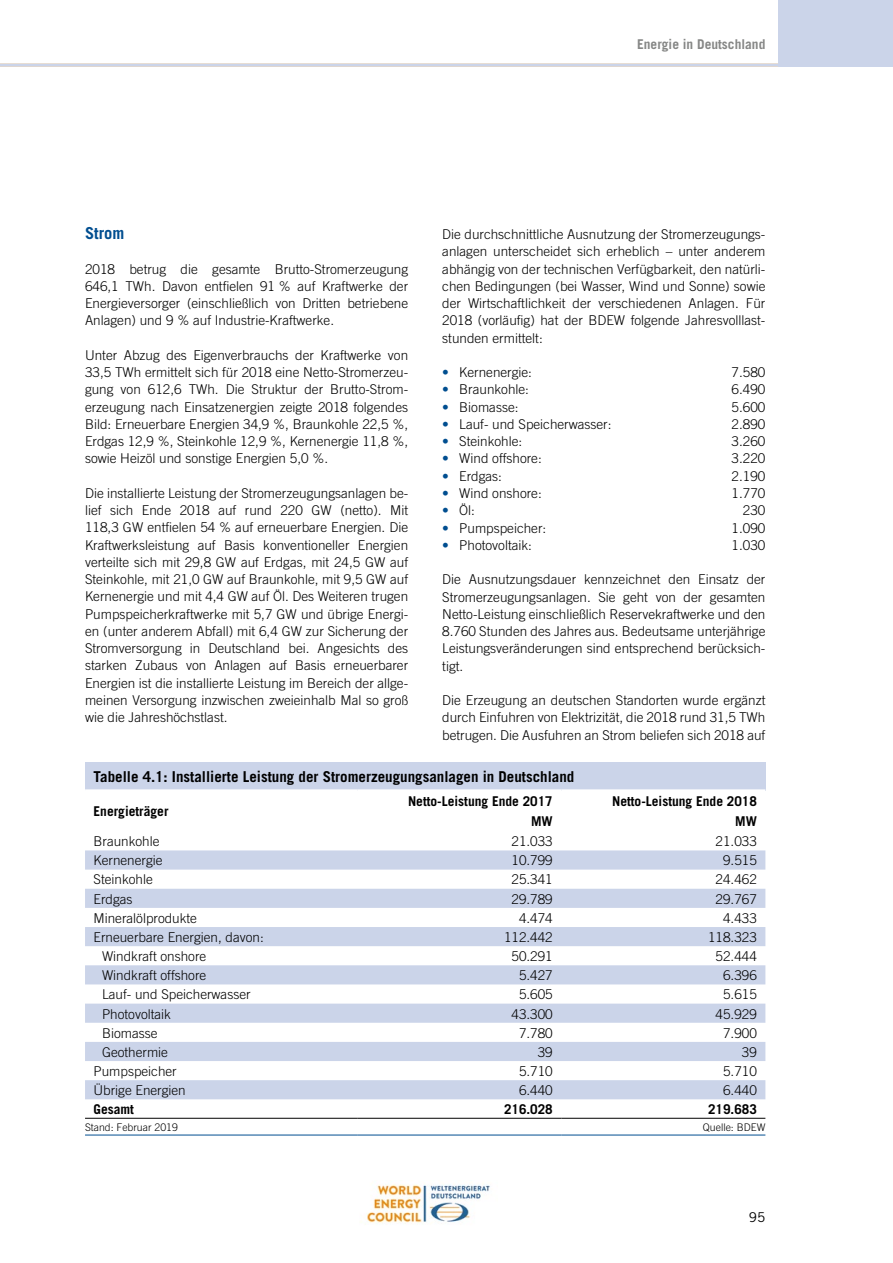
<style>
.page{position:relative;width:893px;height:1263px;background:#fff}
.page>*{position:absolute;margin:0;border:0;box-sizing:border-box;transform-origin:0 0}
.t1{font:700 16.5px "Trade Gothic LT";color:#004e90}
.t2{font:700 15px "Trade Gothic LT";color:#000}
.t3{font:300 13.5px/17.2px "Trade Gothic LT";color:#000;text-align:justify}
.t4{font:700 13.5px "Trade Gothic LT";color:#000}
.t5{font:700 13.5px "Trade Gothic LT";color:#868786}
.t6{font:13.5px "Trade Gothic LT";color:#000}
.t7{font:300 10.5px "Trade Gothic LT";color:#000}
.s1{color:#004e90}
</style>
<div class="page">
<img style="left:367px;top:1184px;width:123px;height:40px">
<hr style="left:0;top:64px;width:778px;height:3px;background:#cbd4e9">
<div style="left:778px;top:0;width:115px;height:67px;background:#cbd4e9"></div>
<div style="left:85px;top:762px;width:680px;height:29px;background:#cbd4e9"></div>
<svg style="left:85px;top:1099px;width:680px;height:19px"></svg>
<svg style="left:85px;top:850px;width:680px;height:249px;fill:#cbd4e9"></svg>
<hr style="left:85px;top:1135px;width:272px;height:1px;background:#004e90">
<hr style="left:357px;top:1135px;width:204px;height:1px;background:#004e90">
<hr style="left:561px;top:1135px;width:204px;height:1px;background:#004e90">
<hr style="left:85px;top:789px;width:272px;height:3px;background:#fff">
<hr style="left:357px;top:789px;width:204px;height:3px;background:#fff">
<hr style="left:561px;top:789px;width:204px;height:3px;background:#fff">
<hr style="left:85px;top:1118px;width:272px;height:1px;background:#000">
<hr style="left:357px;top:1118px;width:204px;height:1px;background:#000">
<hr style="left:561px;top:1118px;width:204px;height:1px;background:#000">
<p class="t5" style="left:637px;top:36px;width:130px">Energie in Deutschland</p>
<p class="t1" style="left:85px;top:223px;width:41px">Strom</p>
<p class="t3" style="left:85px;top:260px;width:325px">2018 betrug die gesamte Brutto-Stromerzeugung 646,1 TWh. Davon entfielen 91 % auf Kraftwerke der Energieversorger (einschließlich von Dritten betriebene Anlagen) und 9 % auf Industrie-Kraftwerke.</p>
<p class="t3" style="left:85px;top:346px;width:325px">Unter Abzug des Eigenverbrauchs der Kraftwerke von 33,5 TWh ermittelt sich für 2018 eine Netto-Stromerzeu&shy;gung von 612,6 TWh. Die Struktur der Brutto-Strom&shy;erzeugung nach Einsatzenergien zeigte 2018 folgendes Bild: Erneuerbare Energien 34,9 %, Braunkohle 22,5 %, Erdgas 12,9 %, Steinkohle 12,9 %, Kernenergie 11,8 %, sowie Heizöl und sonstige Energien 5,0 %.</p>
<p class="t3" style="left:85px;top:484px;width:325px">Die installierte Leistung der Stromerzeugungsanlagen be&shy;lief sich Ende 2018 auf rund 220 GW (netto). Mit 118,3 GW entfielen 54 % auf erneuerbare Energien. Die Kraftwerksleistung auf Basis konventioneller Energien verteilte sich mit 29,8 GW auf Erdgas, mit 24,5 GW auf Steinkohle, mit 21,0 GW auf Braunkohle, mit 9,5 GW auf Kernenergie und mit 4,4 GW auf Öl. Des Weiteren trugen Pumpspeicherkraftwerke mit 5,7 GW und übrige Energi&shy;en (unter anderem Abfall) mit 6,4 GW zur Sicherung der Stromversorgung in Deutschland bei. Angesichts des starken Zubaus von Anlagen auf Basis erneuerbarer Energien ist die installierte Leistung im Bereich der allge&shy;meinen Versorgung inzwischen zweieinhalb Mal so groß wie die Jahreshöchstlast.</p>
<p class="t3" style="left:442px;top:226px;width:325px">Die durchschnittliche Ausnutzung der Stromerzeugungs&shy;anlagen unterscheidet sich erheblich – unter anderem abhängig von der technischen Verfügbarkeit, den natürli&shy;chen Bedingungen (bei Wasser, Wind und Sonne) sowie der Wirtschaftlichkeit der verschiedenen Anlagen. Für 2018 (vorläufig) hat der BDEW folgende Jahresvolllast&shy;stunden ermittelt:</p>
<p class="t3" style="left:442px;top:364px;width:91px"><span class="s1">•</span> Kernenergie:</p>
<p class="t3" style="left:732px;top:364px;width:35px">7.580</p>
<p class="t3" style="left:442px;top:381px;width:88px"><span class="s1">•</span> Braunkohle:</p>
<p class="t3" style="left:732px;top:381px;width:35px">6.490</p>
<p class="t3" style="left:442px;top:398px;width:78px"><span class="s1">•</span> Biomasse:</p>
<p class="t3" style="left:732px;top:398px;width:35px">5.600</p>
<p class="t3" style="left:442px;top:415px;width:171px"><span class="s1">•</span> Lauf- und Speicherwasser:</p>
<p class="t3" style="left:732px;top:415px;width:35px">2.890</p>
<p class="t3" style="left:442px;top:433px;width:82px"><span class="s1">•</span> Steinkohle:</p>
<p class="t3" style="left:732px;top:433px;width:35px">3.260</p>
<p class="t3" style="left:442px;top:450px;width:101px"><span class="s1">•</span> Wind offshore:</p>
<p class="t3" style="left:732px;top:450px;width:35px">3.220</p>
<p class="t3" style="left:442px;top:467px;width:61px"><span class="s1">•</span> Erdgas:</p>
<p class="t3" style="left:732px;top:467px;width:35px">2.190</p>
<p class="t3" style="left:442px;top:484px;width:101px"><span class="s1">•</span> Wind onshore:</p>
<p class="t3" style="left:732px;top:484px;width:35px">1.770</p>
<p class="t3" style="left:442px;top:502px;width:34px"><span class="s1">•</span> Öl:</p>
<p class="t3" style="left:743px;top:502px;width:24px">230</p>
<p class="t3" style="left:442px;top:519px;width:106px"><span class="s1">•</span> Pumpspeicher:</p>
<p class="t3" style="left:732px;top:519px;width:35px">1.090</p>
<p class="t3" style="left:442px;top:536px;width:91px"><span class="s1">•</span> Photovoltaik:</p>
<p class="t3" style="left:732px;top:536px;width:35px">1.030</p>
<p class="t3" style="left:442px;top:571px;width:325px">Die Ausnutzungsdauer kennzeichnet den Einsatz der Stromerzeugungsanlagen. Sie geht von der gesamten Netto-Leistung einschließlich Reservekraftwerke und den 8.760 Stunden des Jahres aus. Bedeutsame unterjährige Leistungsveränderungen sind entsprechend berücksich&shy;tigt.</p>
<p class="t3" style="left:442px;top:691px;width:325px">Die Erzeugung an deutschen Standorten wurde ergänzt durch Einfuhren von Elektrizität, die 2018 rund 31,5 TWh betrugen. Die Ausfuhren an Strom beliefen sich 2018 auf</p>
<p class="t2" style="left:94px;top:768px;width:482px">Tabelle 4.1: Installierte Leistung der Stromerzeugungsanlagen in Deutschland</p>
<p class="t4" style="left:94px;top:803px;width:76px">Energieträger</p>
<p class="t4" style="left:408px;top:792px;width:146px">Netto-Leistung Ende 2017</p>
<p class="t4" style="left:612px;top:792px;width:146px">Netto-Leistung Ende 2018</p>
<p class="t4" style="left:531px;top:813px;width:23px">MW</p>
<p class="t4" style="left:735px;top:813px;width:23px">MW</p>
<p class="t3" style="left:94px;top:832px;width:68px">Braunkohle</p>
<p class="t3" style="left:511px;top:832px;width:43px">21.033</p>
<p class="t3" style="left:716px;top:832px;width:43px">21.033</p>
<p class="t3" style="left:94px;top:852px;width:70px">Kernenergie</p>
<p class="t3" style="left:511px;top:852px;width:43px">10.799</p>
<p class="t3" style="left:723px;top:852px;width:35px">9.515</p>
<p class="t3" style="left:94px;top:871px;width:61px">Steinkohle</p>
<p class="t3" style="left:511px;top:871px;width:43px">25.341</p>
<p class="t3" style="left:716px;top:871px;width:43px">24.462</p>
<p class="t3" style="left:94px;top:890px;width:41px">Erdgas</p>
<p class="t3" style="left:511px;top:890px;width:43px">29.789</p>
<p class="t3" style="left:716px;top:890px;width:43px">29.767</p>
<p class="t3" style="left:94px;top:909px;width:105px">Mineralölprodukte</p>
<p class="t3" style="left:519px;top:909px;width:35px">4.474</p>
<p class="t3" style="left:723px;top:909px;width:35px">4.433</p>
<p class="t3" style="left:94px;top:928px;width:172px">Erneuerbare Energien, davon:</p>
<p class="t3" style="left:504px;top:928px;width:50px">112.442</p>
<p class="t3" style="left:708px;top:928px;width:50px">118.323</p>
<p class="t3" style="left:102px;top:947px;width:106px">Windkraft onshore</p>
<p class="t3" style="left:511px;top:947px;width:43px">50.291</p>
<p class="t3" style="left:716px;top:947px;width:43px">52.444</p>
<p class="t3" style="left:102px;top:966px;width:106px">Windkraft offshore</p>
<p class="t3" style="left:519px;top:966px;width:35px">5.427</p>
<p class="t3" style="left:723px;top:966px;width:35px">6.396</p>
<p class="t3" style="left:102px;top:986px;width:150px">Lauf- und Speicherwasser</p>
<p class="t3" style="left:519px;top:986px;width:35px">5.605</p>
<p class="t3" style="left:723px;top:986px;width:35px">5.615</p>
<p class="t3" style="left:102px;top:1005px;width:70px">Photovoltaik</p>
<p class="t3" style="left:511px;top:1005px;width:43px">43.300</p>
<p class="t3" style="left:716px;top:1005px;width:43px">45.929</p>
<p class="t3" style="left:102px;top:1024px;width:57px">Biomasse</p>
<p class="t3" style="left:519px;top:1024px;width:35px">7.780</p>
<p class="t3" style="left:723px;top:1024px;width:35px">7.900</p>
<p class="t3" style="left:102px;top:1043px;width:68px">Geothermie</p>
<p class="t3" style="left:538px;top:1043px;width:17px">39</p>
<p class="t3" style="left:742px;top:1043px;width:17px">39</p>
<p class="t3" style="left:94px;top:1062px;width:85px">Pumpspeicher</p>
<p class="t3" style="left:519px;top:1062px;width:35px">5.710</p>
<p class="t3" style="left:723px;top:1062px;width:35px">5.710</p>
<p class="t3" style="left:94px;top:1081px;width:94px">Übrige Energien</p>
<p class="t3" style="left:519px;top:1081px;width:35px">6.440</p>
<p class="t3" style="left:723px;top:1081px;width:35px">6.440</p>
<p class="t4" style="left:94px;top:1101px;width:42px">Gesamt</p>
<p class="t4" style="left:504px;top:1101px;width:50px">216.028</p>
<p class="t4" style="left:708px;top:1101px;width:50px">219.683</p>
<p class="t7" style="left:85px;top:1121px;width:94px">Stand: Februar 2019</p>
<p class="t7" style="left:703px;top:1121px;width:64px">Quelle: BDEW</p>
<p class="t6" style="left:749px;top:1209px;width:18px">95</p>
</div>
